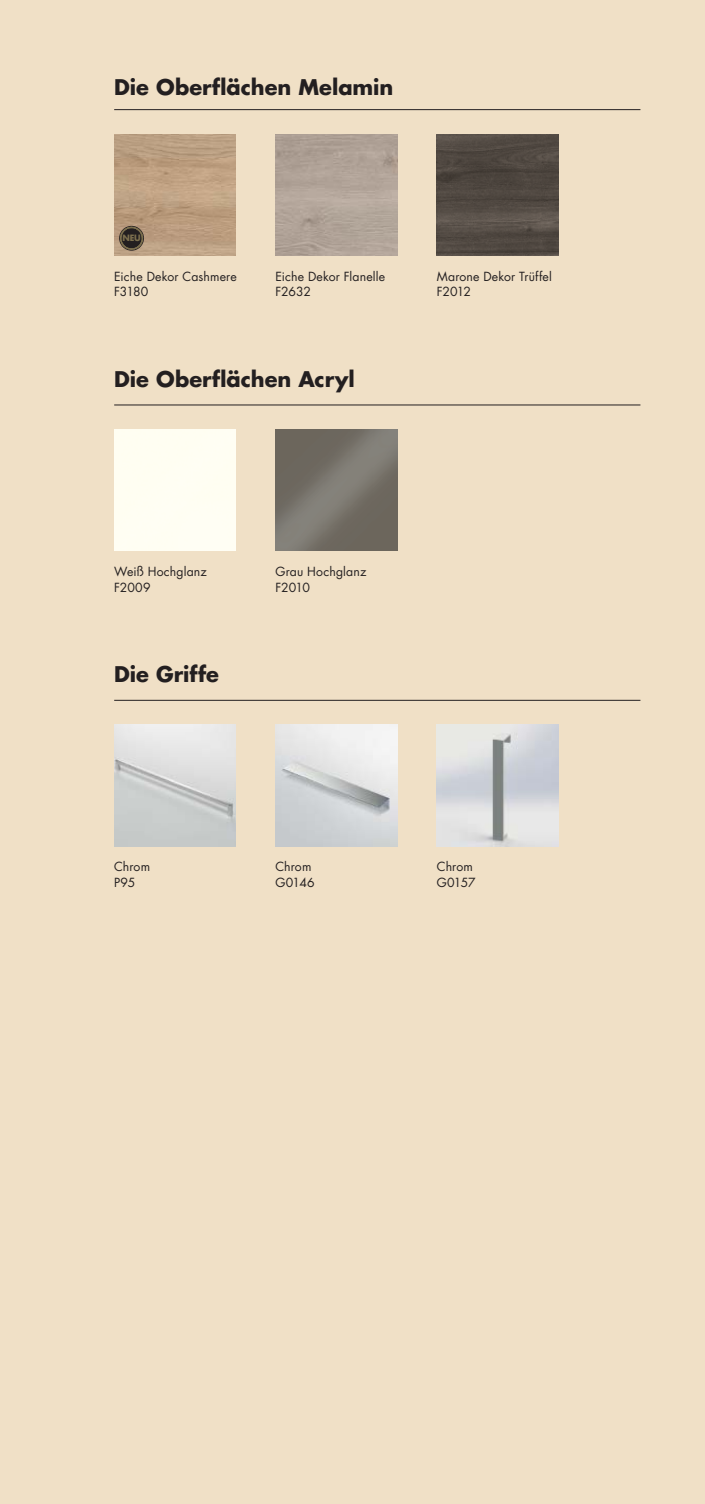
<style>
.page{position:relative;width:705px;height:1504px;background:#fff}
.page>*{position:absolute;margin:0;border:0;box-sizing:border-box;transform-origin:0 0}
.t1{font:700 21px "Futura Std";color:#231f20}
.t2{font:12.25px/15.8px "Futura Std";letter-spacing:.01em;color:#231f20}
.t3{font:700 8.4px "Futura Std";color:#7c6f4e}
</style>
<div class="page">
<div style="left:0;top:0;width:15px;height:1503px;background:#f0e0c6"></div>
<div style="left:15px;top:0;width:689px;height:1503px;background:#f0e0c6"></div>
<hr style="left:114px;top:109px;width:526px;height:1px;background:#231f20">
<div style="left:114px;top:429px;width:122px;height:122px;background:#fffef3"></div>
<img style="left:437px;top:134px;width:121px;height:121px">
<hr style="left:114px;top:699px;width:526px;height:1px;background:#231f20">
<img style="left:114px;top:724px;width:122px;height:122px">
<img style="left:275px;top:724px;width:122px;height:122px">
<img style="left:437px;top:724px;width:121px;height:122px">
<hr style="left:114px;top:404px;width:526px;height:1px;background:#231f20">
<svg style="left:119px;top:226px;width:25px;height:25px"></svg>
<svg style="left:120px;top:227px;width:23px;height:23px"></svg>
<h1 class="t1" style="left:114px;top:78px;width:280px">Die Oberflächen Melamin</h1>
<p class="t3" style="left:122px;top:233px;width:20px">NEU</p>
<p class="t2" style="left:114px;top:269px;width:124px">Eiche Dekor Cashmere<br>F3180</p>
<p class="t2" style="left:275px;top:269px;width:111px">Eiche Dekor Flanelle<br>F2632</p>
<p class="t2" style="left:437px;top:269px;width:117px">Marone Dekor Trüffel<br>F2012</p>
<h1 class="t1" style="left:114px;top:370px;width:242px">Die Oberflächen Acryl</h1>
<p class="t2" style="left:114px;top:564px;width:94px">Weiß Hochglanz<br>F2009</p>
<p class="t2" style="left:275px;top:564px;width:92px">Grau Hochglanz<br>F2010</p>
<h1 class="t1" style="left:114px;top:665px;width:106px">Die Griffe</h1>
<p class="t2" style="left:114px;top:859px;width:37px">Chrom<br>P95</p>
<p class="t2" style="left:275px;top:859px;width:41px">Chrom<br>G0146</p>
<p class="t2" style="left:437px;top:859px;width:40px">Chrom<br>G0157</p>
</div>
